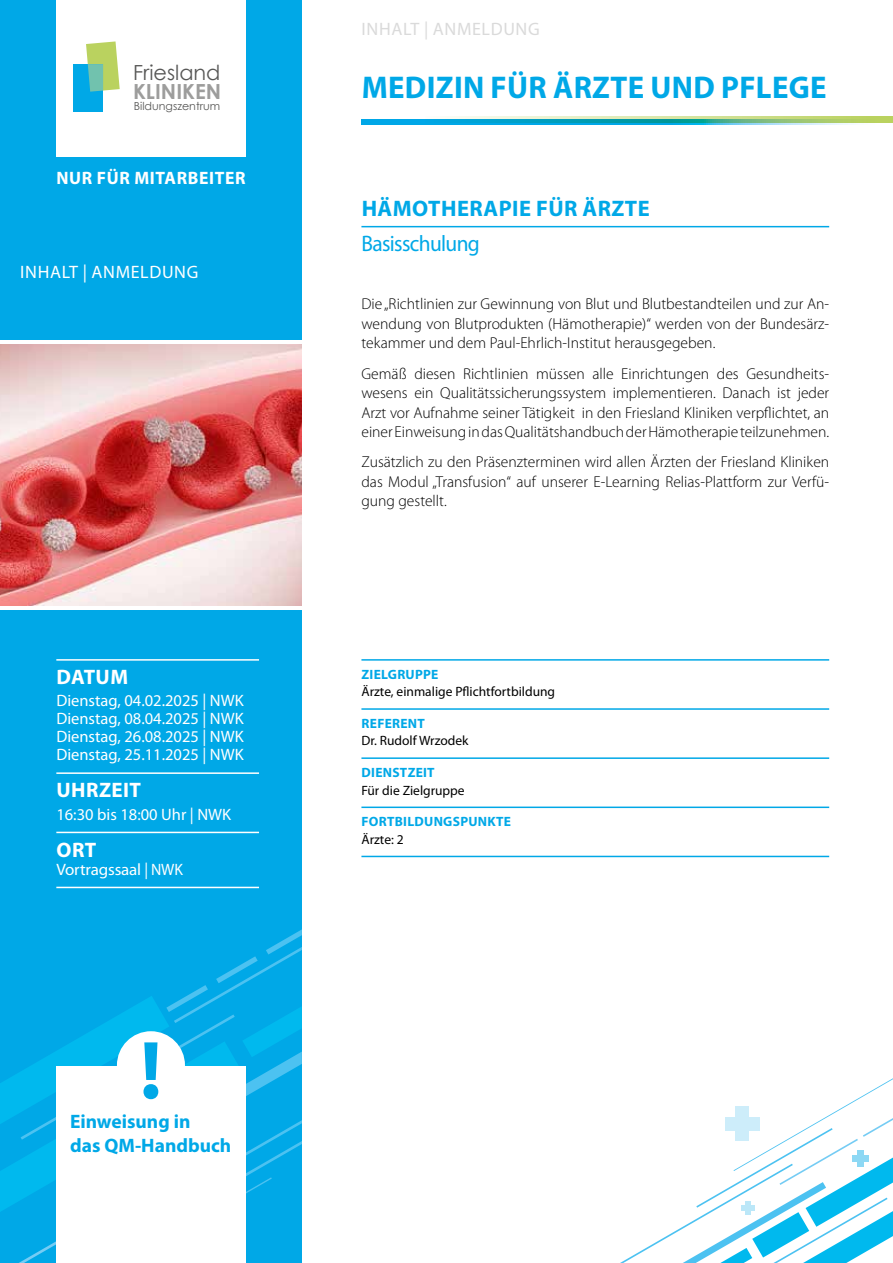
<style>
.page{position:relative;width:893px;height:1263px;background:#fff}
.page>*{position:absolute;margin:0;border:0;box-sizing:border-box;transform-origin:0 0}
.t1{font:700 82.8px "Myriad Pro";color:#00a8e7}
.t2{font:700 31.5px "Myriad Pro";letter-spacing:.01em;color:#00a8e7}
.t3{font:700 22.5px "Myriad Pro";letter-spacing:.02em;color:#00a8e7}
.t4{font:22.5px "Myriad Pro";letter-spacing:-.03em;color:#00a8e7;scale:.95 1}
.t5{font:700 21px "Myriad Pro";letter-spacing:.02em;color:#fff}
.t6{font:20.85px "Century Gothic";color:#575756}
.t7{font:700 20.85px "Century Gothic";color:#9d9d9c}
.t8{font:700 19.5px/24px "Myriad Pro";color:#00a8e7}
.t9{font:700 18px "Myriad Pro";letter-spacing:.035em;color:#fff}
.t10{font:18px "Myriad Pro";letter-spacing:.035em;color:#dadada}
.t11{font:18px "Myriad Pro";letter-spacing:.035em;color:#fff}
.t12{font:16.5px/18px "Myriad Pro";color:#fff;text-align:justify}
.t13{font:300 15.75px/19.5px "Myriad Pro";color:#000;text-align:justify}
.t14{font:13.5px "Myriad Pro";color:#000}
.t15{font:700 13.5px "Myriad Pro";letter-spacing:.02em;color:#00a8e7}
.t16{font:11.1px "Century Gothic";color:#575756}
</style>
<div class="page">
<div style="left:0;top:0;width:302px;height:1263px;background:#00a8e7"></div>
<svg style="left:0;top:929px;width:302px;height:334px"></svg>
<div style="left:56px;top:0;width:190px;height:156px;background:#fff"></div>
<div style="left:74px;top:64px;width:29px;height:48px;background:#00a8e7"></div>
<svg style="left:86px;top:41px;width:34px;height:51px"></svg>
<svg style="left:620px;top:1078px;width:273px;height:185px"></svg>
<hr style="left:361px;top:226px;width:468px;height:1px;background:#00a8e7">
<svg style="left:361px;top:119px;width:532px;height:5px"></svg>
<svg style="left:426px;top:116px;width:467px;height:6px"></svg>
<hr style="left:361px;top:659px;width:468px;height:2px;background:#00a8e7">
<hr style="left:361px;top:708px;width:468px;height:2px;background:#00a8e7">
<hr style="left:361px;top:757px;width:468px;height:2px;background:#00a8e7">
<hr style="left:361px;top:806px;width:468px;height:2px;background:#00a8e7">
<hr style="left:361px;top:856px;width:468px;height:1px;background:#00a8e7">
<div style="left:0;top:340px;width:306px;height:270px;background:#fff"></div>
<img style="left:0;top:344px;width:302px;height:261px">
<hr style="left:56px;top:659px;width:203px;height:2px;background:#fff">
<hr style="left:56px;top:772px;width:203px;height:2px;background:#fff">
<hr style="left:56px;top:832px;width:203px;height:1px;background:#fff">
<hr style="left:56px;top:887px;width:203px;height:1px;background:#fff">
<div style="left:56px;top:1066px;width:190px;height:197px;background:#fff"></div>
<div style="left:117px;top:1031px;width:68px;height:68px;background:#fff;border-radius:50%"></div>
<h3 class="t6" style="left:133px;top:58px;width:89px">Friesland</h3>
<h3 class="t7" style="left:133px;top:75px;width:90px">KLINIKEN</h3>
<p class="t16" style="left:134px;top:98px;width:88px">Bildungszentrum</p>
<p class="t9" style="left:57px;top:166px;width:191px">NUR FÜR MITARBEITER</p>
<p class="t11" style="left:20px;top:261px;width:180px">INHALT | ANMELDUNG</p>
<h3 class="t5" style="left:57px;top:663px;width:73px">DATUM</h3>
<p class="t12" style="left:56px;top:692px;width:189px">Dienstag, 04.02.2025 | NWK Dienstag, 08.04.2025 | NWK Dienstag, 26.08.2025 | NWK Dienstag, 25.11.2025 | NWK</p>
<h3 class="t5" style="left:57px;top:777px;width:86px">UHRZEIT</h3>
<p class="t12" style="left:56px;top:805px;width:176px">16:30 bis 18:00 Uhr | NWK</p>
<h3 class="t5" style="left:57px;top:836px;width:41px">ORT</h3>
<p class="t12" style="left:56px;top:860px;width:128px">Vortragssaal | NWK</p>
<h1 class="t1" style="left:140px;top:1016px;width:24px">!</h1>
<p class="t8" style="left:70px;top:1109px;width:163px">Einweisung in<br>das QM-Handbuch</p>
<p class="t10" style="left:362px;top:18px;width:180px">INHALT | ANMELDUNG</p>
<h2 class="t2" style="left:362px;top:67px;width:466px">MEDIZIN FÜR ÄRZTE UND PFLEGE</h2>
<h3 class="t3" style="left:362px;top:194px;width:290px">HÄMOTHERAPIE FÜR ÄRZTE</h3>
<h3 class="t4" style="left:361px;top:229px;width:126px">Basisschulung</h3>
<p class="t13" style="left:361px;top:295px;width:469px">Die „Richtlinien zur Gewinnung von Blut und Blutbestandteilen und zur An&shy;wendung von Blutprodukten (Hämotherapie)“ werden von der Bundesärz&shy;tekammer und dem Paul-Ehrlich-Institut herausgegeben.</p>
<p class="t13" style="left:361px;top:364px;width:469px">Gemäß diesen Richtlinien müssen alle Einrichtungen des Gesundheits&shy;wesens ein Qualitätssicherungssystem implementieren. Danach ist jeder Arzt vor Aufnahme seiner Tätigkeit in den Friesland Kliniken verpflichtet, an einer Einweisung in das Qualitätshandbuch der Hämotherapie teilzunehmen.</p>
<p class="t13" style="left:361px;top:452px;width:469px">Zusätzlich zu den Präsenzterminen wird allen Ärzten der Friesland Kliniken das Modul „Transfusion“ auf unserer E-Learning Relias-Plattform zur Verfü&shy;gung gestellt.</p>
<p class="t15" style="left:362px;top:665px;width:78px">ZIELGRUPPE</p>
<p class="t14" style="left:361px;top:683px;width:195px">Ärzte, einmalige Pflichtfortbildung</p>
<p class="t15" style="left:362px;top:714px;width:65px">REFERENT</p>
<p class="t14" style="left:361px;top:732px;width:109px">Dr. Rudolf Wrzodek</p>
<p class="t15" style="left:362px;top:763px;width:75px">DIENSTZEIT</p>
<p class="t14" style="left:361px;top:782px;width:105px">Für die Zielgruppe</p>
<p class="t15" style="left:362px;top:813px;width:151px">FORTBILDUNGSPUNKTE</p>
<p class="t14" style="left:361px;top:831px;width:44px">Ärzte: 2</p>
</div>
